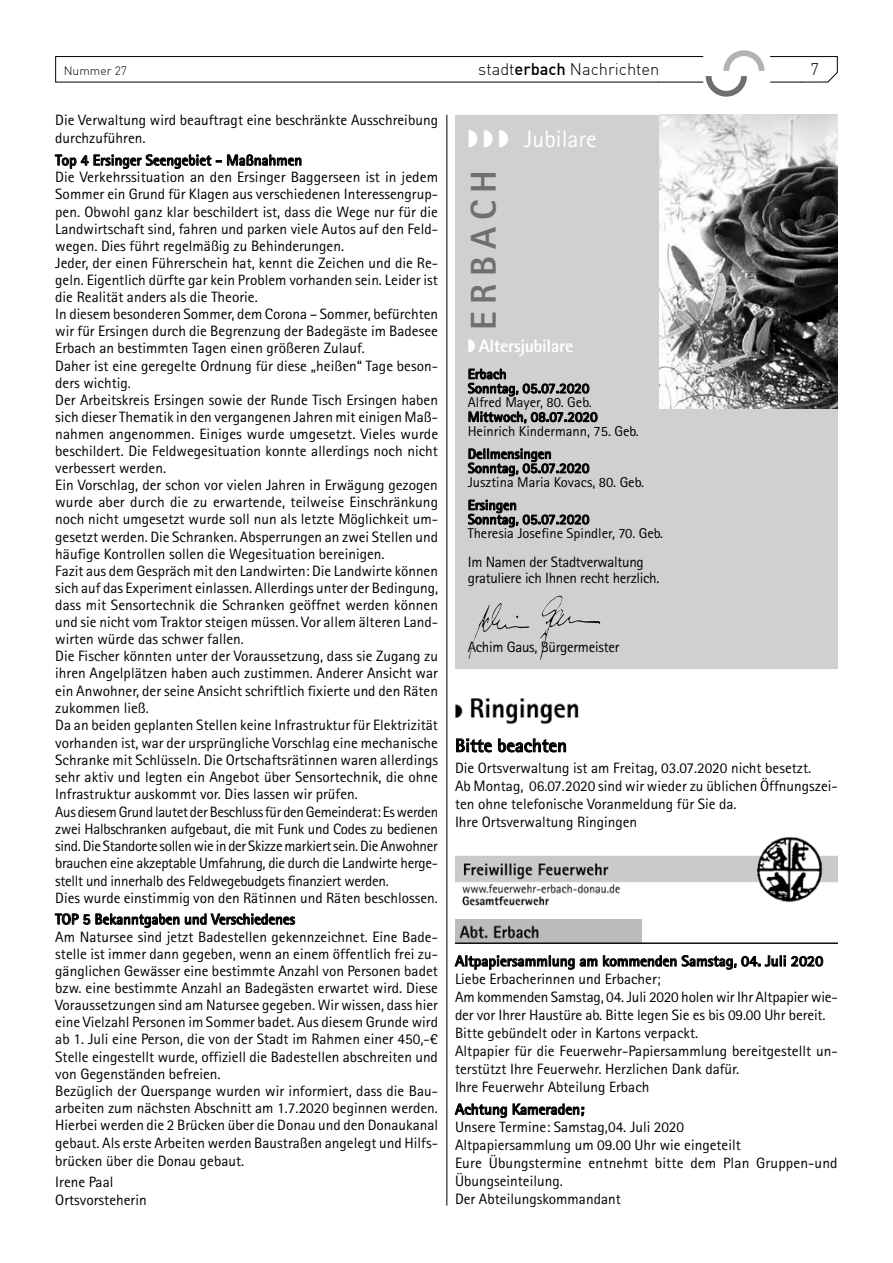
<style>
.page{position:relative;width:893px;height:1263px;background:#fff}
.page>*{position:absolute;margin:0;border:0;box-sizing:border-box;transform-origin:0 0}
.t1{font:800 36px "Rotis Sans Serif";letter-spacing:.2em;color:#6f6f6e}
.t2{font:24px "Rotis Sans Serif Std";color:#fff}
.t3{font:700 18.75px "Rotis Sans Serif Std";color:#000}
.t4{font:800 18px "Rotis Sans Serif";letter-spacing:-.02em;color:#fff}
.t5{font:16.5px "DIN Light";color:#000}
.t6{font:15px/17.1px "Rotis Sans Serif Std";color:#000}
.t7{font:700 15px "Rotis Sans Serif Std";color:#000}
.t8{font:15px/15.9px "Rotis Sans Serif Std";letter-spacing:-.02em;color:#000}
.t9{font:14.25px "Rotis Sans Serif Std";color:#000}
.t10{font:700 14.25px/14.2px "Rotis Sans Serif Std";color:#000}
.t11{font:12px "DIN Light";color:#000}
.s1{font-family:"DIN Medium Alternate Medium Alternate"}
</style>
<div class="page">
<svg style="left:55px;top:50px;width:783px;height:47px"></svg>
<svg style="left:55px;top:154px;width:246px;height:15px"></svg>
<svg style="left:55px;top:913px;width:35px;height:12px"></svg>
<svg style="left:96px;top:914px;width:83px;height:14px"></svg>
<svg style="left:185px;top:913px;width:110px;height:12px"></svg>
<img style="left:455px;top:698px;width:124px;height:27px">
<svg style="left:456px;top:738px;width:36px;height:14px"></svg>
<svg style="left:498px;top:738px;width:68px;height:14px"></svg>
<img style="left:455px;top:837px;width:383px;height:69px">
<img style="left:455px;top:920px;width:383px;height:24px">
<svg style="left:455px;top:955px;width:142px;height:14px"></svg>
<svg style="left:603px;top:955px;width:73px;height:11px"></svg>
<svg style="left:682px;top:955px;width:141px;height:14px"></svg>
<svg style="left:455px;top:1103px;width:52px;height:15px"></svg>
<svg style="left:513px;top:1104px;width:71px;height:12px"></svg>
<hr style="left:446px;top:115px;width:1px;height:1090px;background:#000">
<div style="left:455px;top:115px;width:383px;height:553px;background:#cfd0d0"></div>
<svg style="left:468px;top:369px;width:121px;height:27px"></svg>
<svg style="left:469px;top:411px;width:128px;height:12px"></svg>
<svg style="left:468px;top:448px;width:121px;height:28px"></svg>
<svg style="left:468px;top:500px;width:121px;height:27px"></svg>
<img style="left:659px;top:115px;width:179px;height:294px">
<img style="left:540px;top:609px;width:60px;height:51px">
<p class="t11" style="left:64px;top:64px;width:65px">Nummer 27</p>
<p class="t5" style="left:478px;top:59px;width:183px">stadt<span class="s1">erbach</span> Nachrichten</p>
<p class="t5" style="left:810px;top:59px;width:10px">7</p>
<p class="t6" style="left:55px;top:111px;width:384px;line-height:18px">Die Verwaltung wird beauftragt eine beschränkte Ausschreibung durchzuführen.</p>
<p class="t7" style="left:55px;top:151px;width:248px">Top 4 Ersinger Seengebiet - Maßnahmen</p>
<p class="t6" style="left:55px;top:169px;width:385px">Die Verkehrssituation an den Ersinger Baggerseen ist in jedem Sommer ein Grund für Klagen aus verschiedenen Interessengrup&shy;pen. Obwohl ganz klar beschildert ist, dass die Wege nur für die Landwirtschaft sind, fahren und parken viele Autos auf den Feld&shy;wegen. Dies führt regelmäßig zu Behinderungen.<br>Jeder, der einen Führerschein hat, kennt die Zeichen und die Re&shy;geln. Eigentlich dürfte gar kein Problem vorhanden sein. Leider ist die Realität anders als die Theorie.<br>In diesem besonderen Sommer, dem Corona – Sommer, befürchten wir für Ersingen durch die Begrenzung der Badegäste im Badesee Erbach an bestimmten Tagen einen größeren Zulauf.<br>Daher ist eine geregelte Ordnung für diese „heißen“ Tage beson&shy;ders wichtig.<br>Der Arbeitskreis Ersingen sowie der Runde Tisch Ersingen haben sich dieser Thematik in den vergangenen Jahren mit einigen Maß&shy;nahmen angenommen. Einiges wurde umgesetzt. Vieles wurde beschildert. Die Feldwegesituation konnte allerdings noch nicht verbessert werden.<br>Ein Vorschlag, der schon vor vielen Jahren in Erwägung gezogen wurde aber durch die zu erwartende, teilweise Einschränkung noch nicht umgesetzt wurde soll nun als letzte Möglichkeit um&shy;gesetzt werden. Die Schranken. Absperrungen an zwei Stellen und häufige Kontrollen sollen die Wegesituation bereinigen.<br>Fazit aus dem Gespräch mit den Landwirten: Die Landwirte können sich auf das Experiment einlassen. Allerdings unter der Bedingung, dass mit Sensortechnik die Schranken geöffnet werden können und sie nicht vom Traktor steigen müssen. Vor allem älteren Land&shy;wirten würde das schwer fallen.<br>Die Fischer könnten unter der Voraussetzung, dass sie Zugang zu ihren Angelplätzen haben auch zustimmen. Anderer Ansicht war ein Anwohner, der seine Ansicht schriftlich fixierte und den Räten zukommen ließ.<br>Da an beiden geplanten Stellen keine Infrastruktur für Elektrizität vorhanden ist, war der ursprüngliche Vorschlag eine mechanische Schranke mit Schlüsseln. Die Ortschaftsrätinnen waren allerdings sehr aktiv und legten ein Angebot über Sensortechnik, die ohne Infrastruktur auskommt vor. Dies lassen wir prüfen.<br>Aus diesem Grund lautet der Beschluss für den Gemeinderat: Es werden zwei Halbschranken aufgebaut, die mit Funk und Codes zu bedienen sind. Die Standorte sollen wie in der Skizze markiert sein. Die Anwohner brauchen eine akzeptable Umfahrung, die durch die Landwirte herge&shy;stellt und innerhalb des Feldwegebudgets finanziert werden.<br>Dies wurde einstimmig von den Rätinnen und Räten beschlossen.</p>
<p class="t7" style="left:55px;top:910px;width:241px">TOP 5 Bekanntgaben und Verschiedenes</p>
<p class="t6" style="left:55px;top:928px;width:384px">Am Natursee sind jetzt Badestellen gekennzeichnet. Eine Bade&shy;stelle ist immer dann gegeben, wenn an einem öffentlich frei zu&shy;gänglichen Gewässer eine bestimmte Anzahl von Personen badet bzw. eine bestimmte Anzahl an Badegästen erwartet wird. Diese Voraussetzungen sind am Natursee gegeben. Wir wissen, dass hier eine Vielzahl Personen im Sommer badet. Aus diesem Grunde wird ab 1. Juli eine Person, die von der Stadt im Rahmen einer 450,-€ Stelle eingestellt wurde, offiziell die Badestellen abschreiten und von Gegenständen befreien.<br>Bezüglich der Querspange wurden wir informiert, dass die Bau&shy;arbeiten zum nächsten Abschnitt am 1.7.2020 beginnen werden.<br>Hierbei werden die 2 Brücken über die Donau und den Donaukanal gebaut. Als erste Arbeiten werden Baustraßen angelegt und Hilfs&shy;brücken über die Donau gebaut.</p>
<p class="t6" style="left:55px;top:1173px;width:93px;line-height:18px">Irene Paal<br>Ortsvorsteherin</p>
<h2 class="t2" style="left:468px;top:125px;width:131px">◗ ◗ ◗ Jubilare</h2>
<h1 class="t1" style="left:461px;top:330px;width:161px;rotate:-90deg">ERBACH</h1>
<p class="t4" style="left:468px;top:334px;width:107px">◗ Altersjubilare</p>
<p class="t10" style="left:468px;top:367px;width:123px">Erbach<br>Sonntag, 05.07.2020</p>
<p class="t9" style="left:468px;top:394px;width:126px">Alfred Mayer, 80. Geb.</p>
<p class="t10" style="left:468px;top:409px;width:131px">Mittwoch, 08.07.2020</p>
<p class="t9" style="left:468px;top:423px;width:173px">Heinrich Kindermann, 75. Geb.</p>
<p class="t10" style="left:468px;top:446px;width:123px">Dellmensingen<br>Sonntag, 05.07.2020</p>
<p class="t9" style="left:468px;top:474px;width:178px">Jusztina Maria Kovacs, 80. Geb.</p>
<p class="t10" style="left:468px;top:498px;width:123px">Ersingen<br>Sonntag, 05.07.2020</p>
<p class="t9" style="left:468px;top:525px;width:197px">Theresia Josefine Spindler, 70. Geb.</p>
<p class="t8" style="left:468px;top:554px;width:193px">Im Namen der Stadtverwaltung gratuliere ich Ihnen recht herzlich.</p>
<p class="t8" style="left:468px;top:639px;width:153px">Achim Gaus, Bürgermeister</p>
<p class="t3" style="left:455px;top:733px;width:114px">Bitte beachten</p>
<p class="t6" style="left:455px;top:759px;width:384px;line-height:18px">Die Ortsverwaltung ist am Freitag, 03.07.2020 nicht besetzt.<br>Ab Montag, 06.07.2020 sind wir wieder zu üblichen Öffnungszei&shy;ten ohne telefonische Voranmeldung für Sie da.<br>Ihre Ortsverwaltung Ringingen</p>
<p class="t7" style="left:455px;top:951px;width:370px">Altpapiersammlung am kommenden Samstag, 04. Juli 2020</p>
<p class="t6" style="left:455px;top:970px;width:384px;line-height:18px">Liebe Erbacherinnen und Erbacher;<br>Am kommenden Samstag, 04. Juli 2020 holen wir Ihr Altpapier wie&shy;der vor Ihrer Haustüre ab. Bitte legen Sie es bis 09.00 Uhr bereit.<br>Bitte gebündelt oder in Kartons verpackt.<br>Altpapier für die Feuerwehr-Papiersammlung bereitgestellt un&shy;terstützt Ihre Feuerwehr. Herzlichen Dank dafür.<br>Ihre Feuerwehr Abteilung Erbach</p>
<p class="t7" style="left:455px;top:1100px;width:131px">Achtung Kameraden;</p>
<p class="t6" style="left:455px;top:1118px;width:384px;line-height:18px">Unsere Termine: Samstag,04. Juli 2020<br>Altpapiersammlung um 09.00 Uhr wie eingeteilt<br>Eure Übungstermine entnehmt bitte dem Plan Gruppen-und Übungseinteilung.<br>Der Abteilungskommandant</p>
</div>
